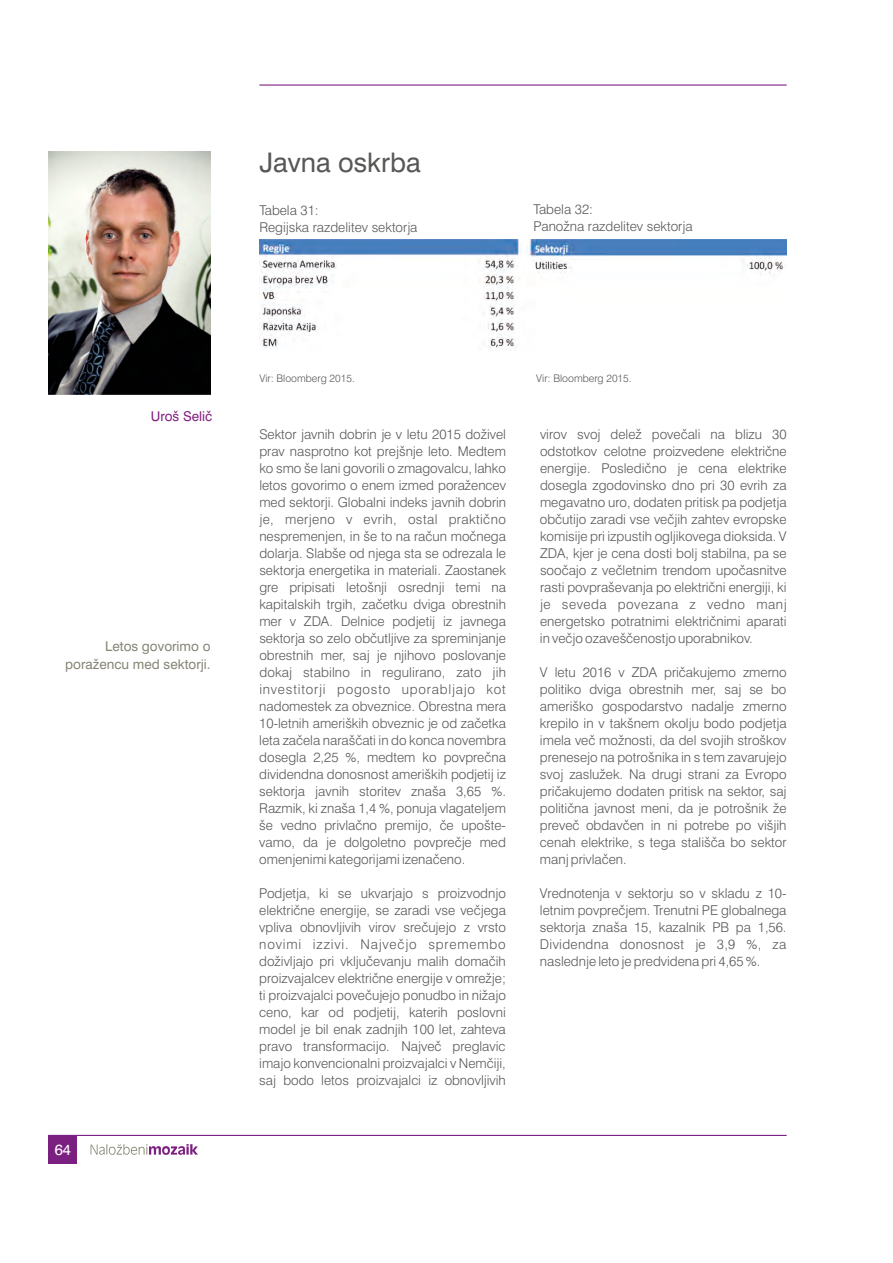
<style>
.page{position:relative;width:893px;height:1263px;background:#fff}
.page>*{position:absolute;margin:0;border:0;box-sizing:border-box;transform-origin:0 0}
.t1{font:27px "Swiss 721 BT";color:#575756}
.t2{font:15px "Swiss";color:#fff}
.t3{font:300 13.5px/17px "Swiss 721 BT";color:#575756}
.t4{font:300 13.5px "Swiss 721 BT";letter-spacing:.06em;color:#575756}
.t5{font:13.5px/17.9px "Swiss 721 BT";color:#878575;text-align:right}
.t6{font:300 13.5px "Swiss 721 BT";letter-spacing:.03em;color:#575756}
.t7{font:300 13.5px "Swiss 721 BT";letter-spacing:.025em;color:#575756}
.t8{font:300 13.5px "Swiss 721 BT";letter-spacing:.035em;color:#575756}
.t9{font:13.5px "Swiss 721 BT";color:#832082}
.t10{font:300 10.5px "Swiss 721 BT";color:#575756}
</style>
<div class="page">
<img style="left:259px;top:239px;width:527px;height:110px">
<img style="left:49px;top:151px;width:162px;height:243px">
<svg style="left:91px;top:1144px;width:107px;height:11px"></svg>
<div style="left:49px;top:1135px;width:28px;height:28px;background:#7b2080"></div>
<hr style="left:259px;top:84px;width:528px;height:2px;background:#832082">
<hr style="left:49px;top:1135px;width:738px;height:1px;background:#7b2080">
<h1 class="t1" style="left:259px;top:152px;width:163px">Javna oskrba</h1>
<p class="t3" style="left:259px;top:204px;width:160px;line-height:16.2px">Tabela 31:<br>Regijska razdelitev sektorja</p>
<p class="t3" style="left:534px;top:203px;width:160px;line-height:16.2px">Tabela 32:<br>Panožna razdelitev sektorja</p>
<p class="t9" style="left:151px;top:410px;width:63px">Uroš Selič</p>
<p class="t5" style="left:65px;top:639px;width:147px">Letos govorimo o poražencu med sektorji.</p>
<p class="t2" style="left:55px;top:1144px;width:18px">64</p>
<p class="t10" style="left:259px;top:374px;width:97px">Vir: Bloomberg 2015.</p>
<p class="t10" style="left:536px;top:374px;width:97px">Vir: Bloomberg 2015.</p>
<p class="t3" style="left:259px;top:427px;width:248px">Sektor javnih dobrin je v letu 2015 doživel</p>
<p class="t3" style="left:540px;top:427px;width:248px">virov svoj delež povečali na blizu 30</p>
<p class="t3" style="left:259px;top:444px;width:248px">prav nasprotno kot prejšnje leto. Medtem</p>
<p class="t3" style="left:540px;top:444px;width:248px">odstotkov celotne proizvedene električne</p>
<p class="t3" style="left:259px;top:461px;width:248px">ko smo še lani govorili o zmagovalcu, lahko</p>
<p class="t3" style="left:540px;top:461px;width:248px">energije. Posledično je cena elektrike</p>
<p class="t3" style="left:259px;top:478px;width:248px">letos govorimo o enem izmed poražencev</p>
<p class="t3" style="left:540px;top:478px;width:248px">dosegla zgodovinsko dno pri 30 evrih za</p>
<p class="t3" style="left:259px;top:495px;width:248px">med sektorji. Globalni indeks javnih dobrin</p>
<p class="t3" style="left:540px;top:495px;width:248px">megavatno uro, dodaten pritisk pa podjetja</p>
<p class="t6" style="left:259px;top:514px;width:248px">je, merjeno v evrih, ostal praktično</p>
<p class="t3" style="left:540px;top:512px;width:248px">občutijo zaradi vse večjih zahtev evropske</p>
<p class="t3" style="left:259px;top:529px;width:248px">nespremenjen, in še to na račun močnega</p>
<p class="t3" style="left:540px;top:529px;width:248px">komisije pri izpustih ogljikovega dioksida. V</p>
<p class="t3" style="left:259px;top:546px;width:248px">dolarja. Slabše od njega sta se odrezala le</p>
<p class="t3" style="left:540px;top:546px;width:248px">ZDA, kjer je cena dosti bolj stabilna, pa se</p>
<p class="t3" style="left:259px;top:563px;width:248px">sektorja energetika in materiali. Zaostanek</p>
<p class="t3" style="left:540px;top:563px;width:248px">soočajo z večletnim trendom upočasnitve</p>
<p class="t3" style="left:259px;top:580px;width:248px">gre pripisati letošnji osrednji temi na</p>
<p class="t3" style="left:540px;top:580px;width:248px">rasti povpraševanja po električni energiji, ki</p>
<p class="t3" style="left:259px;top:597px;width:248px">kapitalskih trgih, začetku dviga obrestnih</p>
<p class="t8" style="left:540px;top:599px;width:248px">je seveda povezana z vedno manj</p>
<p class="t3" style="left:259px;top:614px;width:248px">mer v ZDA. Delnice podjetij iz javnega</p>
<p class="t3" style="left:540px;top:614px;width:248px">energetsko potratnimi električnimi aparati</p>
<p class="t3" style="left:259px;top:631px;width:248px">sektorja so zelo občutljive za spreminjanje</p>
<p class="t3" style="left:540px;top:631px;width:214px">in večjo ozaveščenostjo uporabnikov.</p>
<p class="t3" style="left:259px;top:648px;width:248px">obrestnih mer, saj je njihovo poslovanje dokaj stabilno in regulirano, zato jih</p>
<p class="t3" style="left:540px;top:665px;width:248px">V letu 2016 v ZDA pričakujemo zmerno</p>
<p class="t4" style="left:259px;top:684px;width:248px">investitorji pogosto uporabljajo kot</p>
<p class="t3" style="left:540px;top:682px;width:248px">politiko dviga obrestnih mer, saj se bo</p>
<p class="t3" style="left:259px;top:699px;width:248px">nadomestek za obveznice. Obrestna mera</p>
<p class="t3" style="left:540px;top:699px;width:248px">ameriško gospodarstvo nadalje zmerno</p>
<p class="t3" style="left:259px;top:716px;width:248px">10-letnih ameriških obveznic je od začetka</p>
<p class="t3" style="left:540px;top:716px;width:248px">krepilo in v takšnem okolju bodo podjetja</p>
<p class="t3" style="left:259px;top:733px;width:248px">leta začela naraščati in do konca novembra</p>
<p class="t3" style="left:540px;top:733px;width:248px">imela več možnosti, da del svojih stroškov</p>
<p class="t3" style="left:259px;top:750px;width:248px">dosegla 2,25 %, medtem ko povprečna</p>
<p class="t3" style="left:540px;top:750px;width:248px">prenesejo na potrošnika in s tem zavarujejo</p>
<p class="t3" style="left:259px;top:767px;width:248px">dividendna donosnost ameriških podjetij iz</p>
<p class="t3" style="left:540px;top:767px;width:248px">svoj zaslužek. Na drugi strani za Evropo</p>
<p class="t3" style="left:259px;top:784px;width:248px">sektorja javnih storitev znaša 3,65 %.</p>
<p class="t3" style="left:540px;top:784px;width:248px">pričakujemo dodaten pritisk na sektor, saj</p>
<p class="t3" style="left:259px;top:801px;width:248px">Razmik, ki znaša 1,4 %, ponuja vlagateljem</p>
<p class="t3" style="left:540px;top:801px;width:248px">politična javnost meni, da je potrošnik že</p>
<p class="t3" style="left:259px;top:818px;width:248px">še vedno privlačno premijo, če upošte-</p>
<p class="t3" style="left:540px;top:818px;width:248px">preveč obdavčen in ni potrebe po višjih</p>
<p class="t3" style="left:259px;top:835px;width:248px">vamo, da je dolgoletno povprečje med</p>
<p class="t3" style="left:540px;top:835px;width:248px">cenah elektrike, s tega stališča bo sektor</p>
<p class="t3" style="left:259px;top:852px;width:208px">omenjenimi kategorijami izenačeno.</p>
<p class="t3" style="left:540px;top:852px;width:88px">manj privlačen.</p>
<p class="t3" style="left:259px;top:886px;width:248px">Podjetja, ki se ukvarjajo s proizvodnjo</p>
<p class="t3" style="left:540px;top:886px;width:248px">Vrednotenja v sektorju so v skladu z 10-</p>
<p class="t3" style="left:259px;top:903px;width:248px">električne energije, se zaradi vse večjega</p>
<p class="t3" style="left:540px;top:903px;width:248px">letnim povprečjem. Trenutni PE globalnega</p>
<p class="t3" style="left:259px;top:920px;width:248px">vpliva obnovljivih virov srečujejo z vrsto</p>
<p class="t3" style="left:540px;top:920px;width:248px">sektorja znaša 15, kazalnik PB pa 1,56.</p>
<p class="t4" style="left:259px;top:939px;width:248px">novimi izzivi. Največjo spremembo</p>
<p class="t7" style="left:540px;top:939px;width:248px">Dividendna donosnost je 3,9 %, za</p>
<p class="t3" style="left:259px;top:954px;width:248px">doživljajo pri vključevanju malih domačih</p>
<p class="t3" style="left:540px;top:954px;width:222px">naslednje leto je predvidena pri 4,65 %.</p>
<p class="t3" style="left:259px;top:971px;width:248px;text-align:justify">proizvajalcev električne energije v omrežje; ti proizvajalci povečujejo ponudbo in nižajo ceno, kar od podjetij, katerih poslovni model je bil enak zadnjih 100 let, zahteva pravo transformacijo. Največ preglavic imajo konvencionalni proizvajalci v Nemčiji, saj bodo letos proizvajalci iz obnovljivih</p>
</div>
